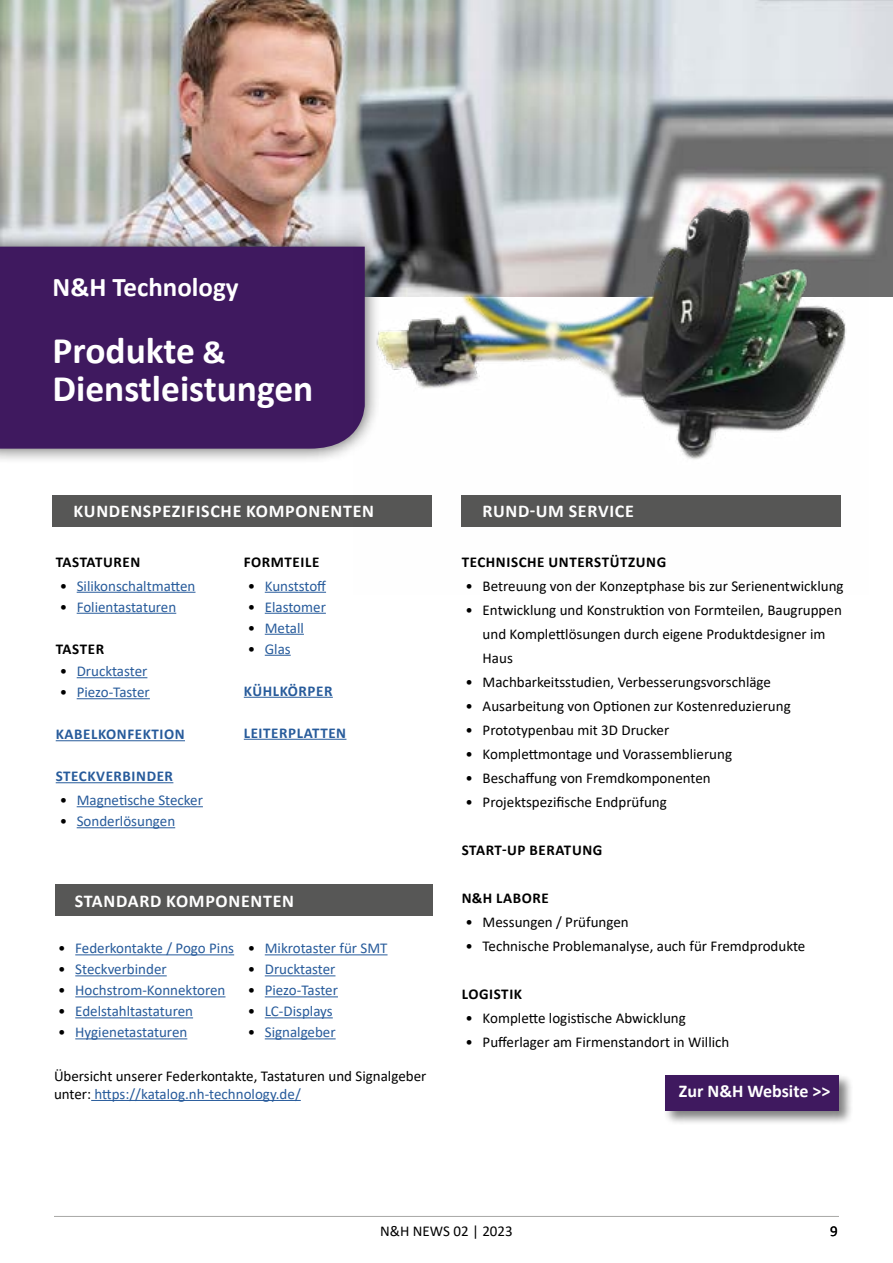
<style>
.page{position:relative;width:893px;height:1263px;background:#fff}
.page>*{position:absolute;margin:0;border:0;box-sizing:border-box;transform-origin:0 0}
.t1{font:700 37.5px/37.5px "Calibri";color:#fff}
.t2{font:700 27px "Calibri";color:#fff}
.t3{font:700 18px "Calibri";letter-spacing:.04em;color:#fff}
.t4{font:15px/24px "Calibri";color:#000}
.t5{font:15px "Calibri";color:#275b9b}
.t6{font:700 15px "Calibri";letter-spacing:.04em;color:#000}
.t7{font:700 15px "Calibri";letter-spacing:.04em;color:#275b9b}
.s1{font-size:33px}
.s2{color:#000}
.s3{color:#275b9b}
</style>
<div class="page">
<hr style="left:54px;top:1216px;width:785px;height:1px;background:#a7a7a5">
<img style="left:0;top:0;width:893px;height:296px">
<div style="left:0;top:230px;width:381px;height:234px;background:#282827;opacity:.75"></div>
<div style="left:0;top:247px;width:354px;height:202px;background:#3f195f"></div>
<div style="left:53px;top:495px;width:379px;height:31px;background:#575756"></div>
<hr style="left:75px;top:954px;width:159px;height:1px;background:#275b9b">
<hr style="left:75px;top:975px;width:92px;height:1px;background:#275b9b">
<hr style="left:75px;top:996px;width:151px;height:1px;background:#275b9b">
<hr style="left:75px;top:1017px;width:118px;height:1px;background:#275b9b">
<hr style="left:75px;top:1038px;width:112px;height:1px;background:#275b9b">
<hr style="left:77px;top:592px;width:118px;height:1px;background:#275b9b">
<hr style="left:77px;top:613px;width:99px;height:1px;background:#275b9b">
<hr style="left:77px;top:677px;width:70px;height:1px;background:#275b9b">
<hr style="left:77px;top:698px;width:73px;height:1px;background:#275b9b">
<hr style="left:56px;top:740px;width:129px;height:1px;background:#275b9b">
<hr style="left:56px;top:782px;width:117px;height:1px;background:#275b9b">
<hr style="left:77px;top:806px;width:126px;height:1px;background:#275b9b">
<hr style="left:77px;top:827px;width:98px;height:1px;background:#275b9b">
<hr style="left:265px;top:592px;width:61px;height:1px;background:#275b9b">
<hr style="left:265px;top:613px;width:61px;height:1px;background:#275b9b">
<hr style="left:265px;top:634px;width:39px;height:1px;background:#275b9b">
<svg style="left:265px;top:655px;width:26px;height:1px"></svg>
<hr style="left:244px;top:697px;width:89px;height:1px;background:#275b9b">
<hr style="left:244px;top:739px;width:102px;height:1px;background:#275b9b">
<div style="left:55px;top:884px;width:378px;height:32px;background:#575756"></div>
<hr style="left:265px;top:954px;width:123px;height:1px;background:#275b9b">
<hr style="left:265px;top:975px;width:70px;height:1px;background:#275b9b">
<hr style="left:265px;top:996px;width:73px;height:1px;background:#275b9b">
<hr style="left:265px;top:1017px;width:68px;height:1px;background:#275b9b">
<hr style="left:265px;top:1038px;width:71px;height:1px;background:#275b9b">
<hr style="left:91px;top:1100px;width:210px;height:1px;background:#275b9b">
<div style="left:664px;top:1073px;width:189px;height:52px;background:#000;opacity:.5"></div>
<div style="left:666px;top:1075px;width:173px;height:36px;background:#3f195f"></div>
<img style="left:354px;top:80px;width:514px;height:447px">
<h2 class="t2" style="left:53px;top:268px;width:188px">N&amp;H Technology</h2>
<h1 class="t1" style="left:53px;top:332px;width:262px">Produkte <span class="s1">&amp;<br></span>Dienstleistungen</h1>
<p class="t3" style="left:74px;top:498px;width:302px">KUNDENSPEZIFISCHE KOMPONENTEN</p>
<p class="t6" style="left:56px;top:551px;width:86px">TASTATUREN</p>
<p class="t5" style="left:60px;top:575px;width:137px"><span class="s2">•</span> Silikonschaltmatten</p>
<p class="t5" style="left:60px;top:596px;width:118px"><span class="s2">•</span> Folientastaturen</p>
<p class="t6" style="left:56px;top:638px;width:50px">TASTER</p>
<p class="t5" style="left:60px;top:661px;width:89px"><span class="s2">•</span> Drucktaster</p>
<p class="t5" style="left:60px;top:682px;width:92px"><span class="s2">•</span> Piezo-Taster</p>
<p class="t7" style="left:56px;top:723px;width:130px">KABELKONFEKTION</p>
<p class="t7" style="left:56px;top:765px;width:119px">STECKVERBINDER</p>
<p class="t5" style="left:60px;top:790px;width:145px"><span class="s2">•</span> Magnetische Stecker</p>
<p class="t5" style="left:60px;top:811px;width:117px"><span class="s2">•</span> Sonderlösungen</p>
<p class="t6" style="left:244px;top:551px;width:77px">FORMTEILE</p>
<p class="t5" style="left:248px;top:575px;width:80px"><span class="s2">•</span> Kunststoff</p>
<p class="t5" style="left:248px;top:596px;width:80px"><span class="s2">•</span> Elastomer</p>
<p class="t5" style="left:248px;top:617px;width:58px"><span class="s2">•</span> Metall</p>
<p class="t5" style="left:248px;top:638px;width:44px"><span class="s2">•</span> Glas</p>
<p class="t7" style="left:244px;top:680px;width:90px">KÜHLKÖRPER</p>
<p class="t7" style="left:244px;top:722px;width:104px">LEITERPLATTEN</p>
<p class="t3" style="left:75px;top:888px;width:221px">STANDARD KOMPONENTEN</p>
<p class="t5" style="left:248px;top:938px;width:141px"><span class="s2">•</span> Mikrotaster für SMT</p>
<p class="t5" style="left:248px;top:959px;width:89px"><span class="s2">•</span> Drucktaster</p>
<p class="t5" style="left:248px;top:980px;width:92px"><span class="s2">•</span> Piezo-Taster</p>
<p class="t5" style="left:248px;top:1001px;width:87px"><span class="s2">•</span> LC-Displays</p>
<p class="t5" style="left:248px;top:1022px;width:89px"><span class="s2">•</span> Signalgeber</p>
<p class="t5" style="left:58px;top:938px;width:177px"><span class="s2">•</span> Federkontakte / Pogo Pins</p>
<p class="t5" style="left:58px;top:959px;width:110px"><span class="s2">•</span> Steckverbinder</p>
<p class="t5" style="left:58px;top:980px;width:169px"><span class="s2">•</span> Hochstrom-Konnektoren</p>
<p class="t5" style="left:58px;top:1001px;width:136px"><span class="s2">•</span> Edelstahltastaturen</p>
<p class="t5" style="left:58px;top:1022px;width:131px"><span class="s2">•</span> Hygienetastaturen</p>
<p class="t4" style="left:54px;top:1066px;width:374px;line-height:18px">Übersicht unserer Federkontakte, Tastaturen und Signalgeber unter: <span class="s3">https://katalog.nh-technology.de/</span></p>
<p class="t3" style="left:482px;top:498px;width:153px">RUND-UM SERVICE</p>
<p class="t6" style="left:462px;top:551px;width:206px">TECHNISCHE UNTERSTÜTZUNG</p>
<p class="t4" style="left:466px;top:573px;width:379px">• Betreuung von der Konzeptphase bis zur Serienentwicklung</p>
<p class="t4" style="left:483px;top:597px;width:361px;text-indent:-17px">• Entwicklung und Konstruktion von Formteilen, Baugruppen und Komplettlösungen durch eigene Produktdesigner im<br>Haus</p>
<p class="t4" style="left:466px;top:669px;width:307px">• Machbarkeitsstudien, Verbesserungsvorschläge</p>
<p class="t4" style="left:466px;top:693px;width:327px">• Ausarbeitung von Optionen zur Kostenreduzierung</p>
<p class="t4" style="left:466px;top:717px;width:205px">• Prototypenbau mit 3D Drucker</p>
<p class="t4" style="left:466px;top:741px;width:268px">• Komplettmontage und Vorassemblierung</p>
<p class="t4" style="left:466px;top:765px;width:247px">• Beschaffung von Fremdkomponenten</p>
<p class="t4" style="left:466px;top:789px;width:203px">• Projektspezifische Endprüfung</p>
<p class="t6" style="left:462px;top:839px;width:142px">START-UP BERATUNG</p>
<p class="t6" style="left:462px;top:887px;width:89px">N&amp;H LABORE</p>
<p class="t4" style="left:466px;top:909px;width:165px">• Messungen / Prüfungen</p>
<p class="t4" style="left:466px;top:933px;width:341px">• Technische Problemanalyse, auch für Fremdprodukte</p>
<p class="t6" style="left:462px;top:983px;width:62px">LOGISTIK</p>
<p class="t4" style="left:466px;top:1005px;width:222px">• Komplette logistische Abwicklung</p>
<p class="t4" style="left:466px;top:1029px;width:265px">• Pufferlager am Firmenstandort in Willich</p>
<p class="t3" style="left:679px;top:1079px;width:153px">Zur N&amp;H Website &gt;&gt;</p>
<p class="t4" style="left:380px;top:1219px;width:134px">N&amp;H NEWS 02 | 2023</p>
<p class="t4" style="left:830px;top:1219px;width:9px">9</p>
</div>
